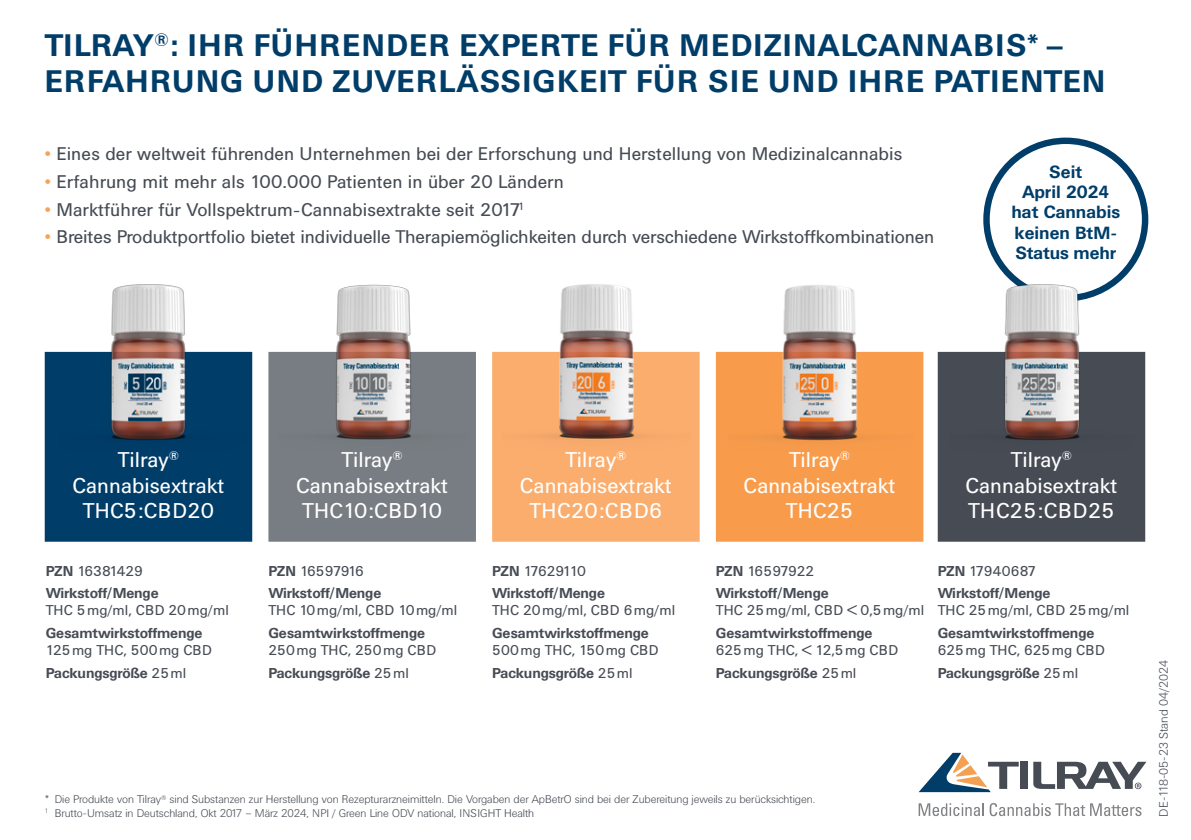
<style>
.page{position:relative;width:1191px;height:840px;background:#fff}
.page>*{position:absolute;margin:0;border:0;box-sizing:border-box;transform-origin:0 0}
.t1{font:700 30.8px/35.4px "Univers BSK";letter-spacing:.05em;color:#003d69}
.t2{font:21.2px/25.4px "Univers BSK";color:#fff;text-align:center}
.t3{font:18.2px "Univers BSK";color:#464b54}
.t4{font:700 17.4px/20px "Univers BSK";color:#003d69;text-align:center}
.t5{font:700 14.2px/22.6px "Univers BSK";letter-spacing:-.01em;color:#464b54}
.t6{font:14.2px/22.6px "Univers BSK";letter-spacing:-.01em;color:#464b54}
.t7{font:14.2px/22.6px "Univers BSK";letter-spacing:.01em;color:#464b54}
.t8{font:300 12.2px "Univers BSK";letter-spacing:-.01em;color:#464b54}
.t9{font:300 11.2px/13.4px "Univers BSK";letter-spacing:-.01em;color:#464b54}
.s1{color:#f8a354}
.s2{font-weight:400}
.s3{font-weight:700}
</style>
<div class="page">
<div style="left:983px;top:137px;width:165px;height:164px;border:6px solid #003d69;border-radius:50%"></div>
<div style="left:45px;top:351px;width:207px;height:190px;background:#003d69"></div>
<div style="left:268px;top:351px;width:208px;height:190px;background:#787d83"></div>
<div style="left:716px;top:351px;width:207px;height:190px;background:#f89c4c"></div>
<div style="left:937px;top:351px;width:208px;height:190px;background:#464b54"></div>
<div style="left:492px;top:351px;width:207px;height:190px;background:#faad6d"></div>
<img style="left:728px;top:285px;width:184px;height:173px">
<img style="left:950px;top:265px;width:184px;height:193px">
<img style="left:502px;top:284px;width:189px;height:175px">
<img style="left:279px;top:284px;width:189px;height:172px">
<img style="left:58px;top:284px;width:188px;height:171px">
<div style="left:1020px;top:761px;width:8px;height:27px;background:#464b54"></div>
<svg style="left:919px;top:752px;width:99px;height:39px"></svg>
<svg style="left:1033px;top:761px;width:113px;height:27px"></svg>
<svg style="left:918px;top:803px;width:65px;height:12px"></svg>
<svg style="left:989px;top:803px;width:152px;height:12px"></svg>
<h1 class="t1" style="left:45px;top:28px;width:1062px">TILRAY<sup>®</sup>: IHR FÜHRENDER EXPERTE FÜR MEDIZINALCANNABIS* –<br>ERFAHRUNG UND ZUVERLÄSSIGKEIT FÜR SIE UND IHRE PATIENTEN</h1>
<p class="t3" style="left:45px;top:143px;width:859px"><span class="s1">•</span> Eines der weltweit führenden Unternehmen bei der Erforschung und Herstellung von Medizinalcannabis</p>
<p class="t3" style="left:45px;top:171px;width:521px"><span class="s1">•</span> Erfahrung mit mehr als 100.000 Patienten in über 20 Ländern</p>
<p class="t3" style="left:45px;top:199px;width:481px"><span class="s1">•</span> Marktführer für Vollspektrum-Cannabisextrakte seit 2017<sup>1</sup></p>
<p class="t3" style="left:45px;top:227px;width:891px"><span class="s1">•</span> Breites Produktportfolio bietet individuelle Therapiemöglichkeiten durch verschiedene Wirkstoffkombinationen</p>
<p class="t4" style="left:1011px;top:162px;width:110px">Seit<br>April 2024 hat Cannabis keinen BtM-<br>Status mehr</p>
<p class="t2" style="left:72px;top:447px;width:153px">Tilray<sup>®<br></sup>Cannabisextrakt<br>THC5:CBD20</p>
<p class="t2" style="left:296px;top:447px;width:153px">Tilray<sup>®<br></sup>Cannabisextrakt<br>THC10:CBD10</p>
<p class="t2" style="left:743px;top:447px;width:153px">Tilray<sup>®<br></sup>Cannabisextrakt<br>THC25</p>
<p class="t2" style="left:965px;top:447px;width:153px">Tilray<sup>®<br></sup>Cannabisextrakt<br>THC25:CBD25</p>
<p class="t2" style="left:520px;top:447px;width:153px">Tilray<sup>®<br></sup>Cannabisextrakt<br>THC20:CBD6</p>
<p class="t5" style="left:46px;top:559px;width:114px">PZN <span class="s2">16381429<br></span>Wirkstoff/Menge</p>
<p class="t6" style="left:46px;top:599px;width:185px">THC 5mg/ml, CBD 20mg/ml</p>
<p class="t5" style="left:46px;top:621px;width:158px">Gesamtwirkstoffmenge</p>
<p class="t7" style="left:46px;top:638px;width:168px">125mg THC, 500mg CBD<br><span class="s3">Packungsgröße</span> 25ml</p>
<p class="t5" style="left:268px;top:559px;width:114px">PZN <span class="s2">16597916<br></span>Wirkstoff/Menge</p>
<p class="t6" style="left:268px;top:599px;width:190px">THC 10mg/ml, CBD 10mg/ml</p>
<p class="t5" style="left:268px;top:621px;width:158px">Gesamtwirkstoffmenge</p>
<p class="t7" style="left:268px;top:638px;width:169px">250mg THC, 250mg CBD<br><span class="s3">Packungsgröße</span> 25ml</p>
<p class="t5" style="left:492px;top:559px;width:114px">PZN <span class="s2">17629110<br></span>Wirkstoff/Menge</p>
<p class="t6" style="left:492px;top:599px;width:185px">THC 20mg/ml, CBD 6mg/ml</p>
<p class="t5" style="left:492px;top:621px;width:158px">Gesamtwirkstoffmenge</p>
<p class="t7" style="left:492px;top:638px;width:168px">500mg THC, 150mg CBD<br><span class="s3">Packungsgröße</span> 25ml</p>
<p class="t5" style="left:716px;top:559px;width:114px">PZN <span class="s2">16597922<br></span>Wirkstoff/Menge</p>
<p class="t6" style="left:716px;top:599px;width:210px">THC 25mg/ml, CBD &lt; 0,5mg/ml</p>
<p class="t5" style="left:716px;top:621px;width:158px">Gesamtwirkstoffmenge</p>
<p class="t6" style="left:716px;top:638px;width:184px">625mg THC, &lt; 12,5mg CBD<br><span class="s3">Packungsgröße</span> 25ml</p>
<p class="t5" style="left:937px;top:559px;width:114px">PZN <span class="s2">17940687<br></span>Wirkstoff/Menge</p>
<p class="t6" style="left:937px;top:599px;width:193px">THC 25mg/ml, CBD 25mg/ml</p>
<p class="t5" style="left:937px;top:621px;width:158px">Gesamtwirkstoffmenge</p>
<p class="t6" style="left:937px;top:638px;width:169px">625mg THC, 625mg CBD<br><span class="s3">Packungsgröße</span> 25ml</p>
<p class="t9" style="left:45px;top:792px;width:772px">* Die Produkte von Tilray<sup>®</sup> sind Substanzen zur Herstellung von Rezepturarzneimitteln. Die Vorgaben der ApBetrO sind bei der Zubereitung jeweils zu berücksichtigen.<br><sup>1</sup> Brutto-Umsatz in Deutschland, Okt 2017 – März 2024, NPI / Green Line ODV national, INSIGHT Health</p>
<p class="t8" style="left:1157px;top:816px;width:158px;rotate:-90deg">DE-118-05-23 Stand 04/2024</p>
</div>
